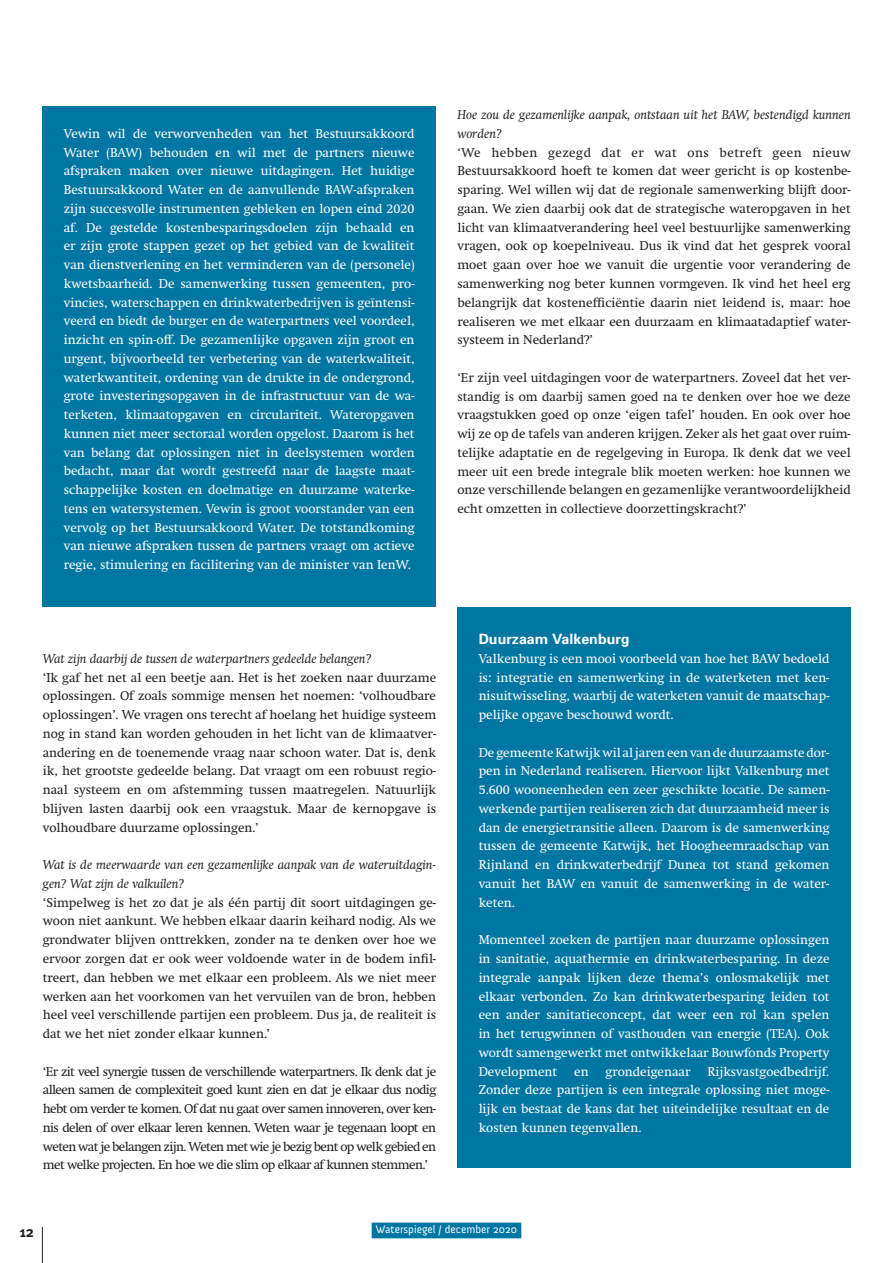
<style>
.page{position:relative;width:893px;height:1263px;background:#fff}
.page>*{position:absolute;margin:0;border:0;box-sizing:border-box;transform-origin:0 0}
.t1{font:700 15px "Meta Plus";color:#231f20}
.t2{font:700 14.25px "Univers";color:#fff}
.t3{font:12.75px/18.8px "Swift";color:#fff;text-align:justify}
.t4{font:12.75px/18.8px "Swift";color:#231f20;text-align:justify}
.t5{font:italic 12.75px/18.8px "Swift";color:#231f20}
.t6{font:11.25px "Anivers";color:#fff}
</style>
<div class="page">
<hr style="left:42px;top:1227px;width:1px;height:36px;background:#231f20">
<div style="left:372px;top:1222px;width:149px;height:16px;background:#0076a3"></div>
<div style="left:43px;top:106px;width:393px;height:501px;background:#0076a3"></div>
<div style="left:457px;top:607px;width:394px;height:560px;background:#0076a3"></div>
<p class="t3" style="left:64px;top:124px;width:352px">Vewin wil de verworvenheden van het Bestuursakkoord Water (BAW) behouden en wil met de partners nieuwe afspraken maken over nieuwe uitdagingen. Het huidige Bestuursakkoord Water en de aanvullende BAW-afspraken zijn succesvolle instrumenten gebleken en lopen eind 2020 af. De gestelde kostenbesparingsdoelen zijn behaald en er zijn grote stappen gezet op het gebied van de kwaliteit van dienstverlening en het verminderen van de (personele) kwetsbaarheid. De samenwerking tussen gemeenten, pro&shy;vincies, waterschappen en drinkwaterbedrijven is geïntensi&shy;veerd en biedt de burger en de waterpartners veel voordeel, inzicht en spin-off. De gezamenlijke opgaven zijn groot en urgent, bijvoorbeeld ter verbetering van de waterkwaliteit, waterkwantiteit, ordening van de drukte in de ondergrond, grote investeringsopgaven in de infrastructuur van de wa&shy;terketen, klimaatopgaven en circulariteit. Wateropgaven kunnen niet meer sectoraal worden opgelost. Daarom is het van belang dat oplossingen niet in deelsystemen worden bedacht, maar dat wordt gestreefd naar de laagste maat&shy;schappelijke kosten en doelmatige en duurzame waterke&shy;tens en watersystemen. Vewin is groot voorstander van een vervolg op het Bestuursakkoord Water. De totstandkoming van nieuwe afspraken tussen de partners vraagt om actieve regie, stimulering en facilitering van de minister van IenW.</p>
<p class="t5" style="left:457px;top:105px;width:395px">Hoe zou de gezamenlijke aanpak, ontstaan uit het BAW, bestendigd kunnen worden?</p>
<p class="t4" style="left:457px;top:143px;width:395px">‘We hebben gezegd dat er wat ons betreft geen nieuw Bestuursakkoord hoeft te komen dat weer gericht is op kostenbe&shy;sparing. Wel willen wij dat de regionale samenwerking blijft door&shy;gaan. We zien daarbij ook dat de strategische wateropgaven in het licht van klimaatverandering heel veel bestuurlijke samenwerking vragen, ook op koepelniveau. Dus ik vind dat het gesprek vooral moet gaan over hoe we vanuit die urgentie voor verandering de samenwerking nog beter kunnen vormgeven. Ik vind het heel erg belangrijk dat kostenefficiëntie daarin niet leidend is, maar: hoe realiseren we met elkaar een duurzaam en klimaatadaptief water&shy;systeem in Nederland?’</p>
<p class="t4" style="left:457px;top:368px;width:395px">‘Er zijn veel uitdagingen voor de waterpartners. Zoveel dat het ver&shy;standig is om daarbij samen goed na te denken over hoe we deze vraagstukken goed op onze ‘eigen tafel’ houden. En ook over hoe wij ze op de tafels van anderen krijgen. Zeker als het gaat over ruim&shy;telijke adaptatie en de regelgeving in Europa. Ik denk dat we veel meer uit een brede integrale blik moeten werken: hoe kunnen we onze verschillende belangen en gezamenlijke verantwoordelijkheid echt omzetten in collectieve doorzettingskracht?’</p>
<p class="t5" style="left:43px;top:649px;width:331px">Wat zijn daarbij de tussen de waterpartners gedeelde belangen?</p>
<p class="t4" style="left:43px;top:668px;width:395px">‘Ik gaf het net al een beetje aan. Het is het zoeken naar duurzame oplossingen. Of zoals sommige mensen het noemen: ‘volhoudbare oplossingen’. We vragen ons terecht af hoelang het huidige systeem nog in stand kan worden gehouden in het licht van de klimaatver&shy;andering en de toenemende vraag naar schoon water. Dat is, denk ik, het grootste gedeelde belang. Dat vraagt om een robuust regio&shy;naal systeem en om afstemming tussen maatregelen. Natuurlijk blijven lasten daarbij ook een vraagstuk. Maar de kernopgave is volhoudbare duurzame oplossingen.’</p>
<p class="t5" style="left:43px;top:855px;width:395px">Wat is de meerwaarde van een gezamenlijke aanpak van de wateruitdagin&shy;gen? Wat zijn de valkuilen?</p>
<p class="t4" style="left:43px;top:893px;width:395px">‘Simpelweg is het zo dat je als één partij dit soort uitdagingen ge&shy;woon niet aankunt. We hebben elkaar daarin keihard nodig. Als we grondwater blijven onttrekken, zonder na te denken over hoe we ervoor zorgen dat er ook weer voldoende water in de bodem infil&shy;treert, dan hebben we met elkaar een probleem. Als we niet meer werken aan het voorkomen van het vervuilen van de bron, hebben heel veel verschillende partijen een probleem. Dus ja, de realiteit is dat we het niet zonder elkaar kunnen.’</p>
<p class="t4" style="left:43px;top:1062px;width:395px">‘Er zit veel synergie tussen de verschillende waterpartners. Ik denk dat je alleen samen de complexiteit goed kunt zien en dat je elkaar dus nodig hebt om verder te komen. Of dat nu gaat over samen innoveren, over ken&shy;nis delen of over elkaar leren kennen. Weten waar je tegenaan loopt en weten wat je belangen zijn. Weten met wie je bezig bent op welk gebied en met welke projecten. En hoe we die slim op elkaar af kunnen stemmen.’</p>
<p class="t2" style="left:479px;top:630px;width:152px">Duurzaam Valkenburg</p>
<p class="t3" style="left:479px;top:649px;width:352px">Valkenburg is een mooi voorbeeld van hoe het BAW bedoeld is: integratie en samenwerking in de waterketen met ken&shy;nisuitwisseling, waarbij de waterketen vanuit de maatschap&shy;pelijke opgave beschouwd wordt.</p>
<p class="t3" style="left:479px;top:743px;width:352px">De gemeente Katwijk wil al jaren een van de duurzaamste dor&shy;pen in Nederland realiseren. Hiervoor lijkt Valkenburg met 5.600 wooneenheden een zeer geschikte locatie. De samen&shy;werkende partijen realiseren zich dat duurzaamheid meer is dan de energietransitie alleen. Daarom is de samenwerking tussen de gemeente Katwijk, het Hoogheemraadschap van Rijnland en drinkwaterbedrijf Dunea tot stand gekomen vanuit het BAW en vanuit de samenwerking in de water&shy;keten.</p>
<p class="t3" style="left:479px;top:930px;width:352px">Momenteel zoeken de partijen naar duurzame oplossingen in sanitatie, aquathermie en drinkwaterbesparing. In deze integrale aanpak lijken deze thema’s onlosmakelijk met elkaar verbonden. Zo kan drinkwaterbesparing leiden tot een ander sanitatieconcept, dat weer een rol kan spelen in het terugwinnen of vasthouden van energie (TEA). Ook wordt samengewerkt met ontwikkelaar Bouwfonds Property Development</p>
<p class="t3" style="left:479px;top:1062px;width:352px;text-indent:229px">Rijksvastgoedbedrijf.<br>Zonder deze partijen is een integrale oplossing niet moge&shy;lijk en bestaat de kans dat het uiteindelijke resultaat en de kosten kunnen tegenvallen.</p>
<p class="t3" style="left:574px;top:1062px;width:16px">en</p>
<p class="t3" style="left:606px;top:1062px;width:86px">grondeigenaar</p>
<p class="t1" style="left:20px;top:1223px;width:16px">12</p>
<p class="t6" style="left:376px;top:1223px;width:143px">Waterspiegel / december 2020</p>
</div>
